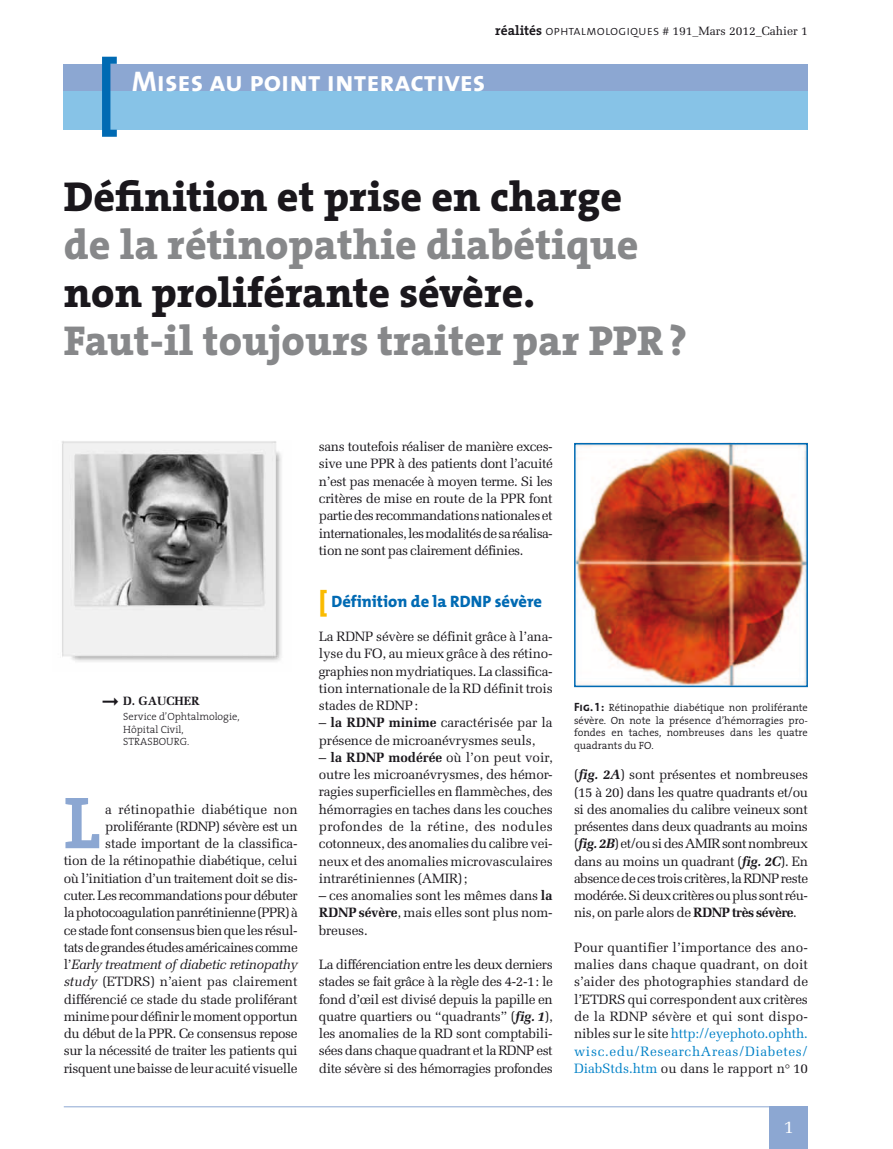
<style>
.page{position:relative;width:893px;height:1149px;background:#fff}
.page>*{position:absolute;margin:0;border:0;box-sizing:border-box;transform-origin:0 0}
.t1{font:74.25px "The Serif Bold Caps";color:#8ca7d2}
.t2{font:800 42px "The Serif";color:#87888a}
.t3{font:800 42px "The Serif";color:#1a171c}
.t4{font:28.5px "The Sans Bold Caps";color:#fff}
.t5{font:18px "Melior";color:#fff}
.t6{font:800 16.5px "The Mix";color:#006ab3}
.t7{font:13.5px/17.2px "Melior";letter-spacing:-.035em;color:#1a171c;text-align:justify}
.t8{font:13.5px/17.2px "Melior";letter-spacing:-.015em;color:#1a171c}
.t9{font:12px "Melior";color:#1a171c}
.t10{font:700 12px "Melior";color:#1a171c}
.t11{font:300 10.5px/12.8px "The Serif";color:#1a171c;text-align:justify}
.t12{font:300 10.5px/12.6px "The Serif";color:#1a171c}
.s1{font-family:"The Serif";font-weight:700;font-size:13.5px}
.s2{font-family:"The Sans Light Caps";font-size:13.5px}
.s3{font-style:italic}
.s4{font-size:27px;color:#fabb00}
.s5{font-weight:700}
.s6{font-weight:700;font-style:italic}
.s7{font-family:"The Sans Bold Caps";font-weight:400;font-size:12px}
.s8{color:#0081c7}
</style>
<div class="page">
<div style="left:64px;top:64px;width:744px;height:27px;background:#8ca7d2"></div>
<div style="left:64px;top:91px;width:744px;height:39px;background:#87c3e7"></div>
<svg style="left:102px;top:57px;width:15px;height:80px"></svg>
<div style="left:770px;top:1106px;width:38px;height:42px;background:#8ca7d2"></div>
<hr style="left:64px;top:1106px;width:744px;height:1px;background:#8ca7d2">
<img style="left:62px;top:441px;width:220px;height:221px">
<img style="left:577px;top:446px;width:228px;height:238px">
<div style="left:574px;top:443px;width:234px;height:244px;border:2px solid #006ab3"></div>
<p class="t9" style="left:495px;top:24px;width:314px"><span class="s1">réalités</span> <span class="s2">ophtalmologiques</span> # 191_Mars 2012_Cahier 1</p>
<h3 class="t4" style="left:132px;top:58px;width:355px">Mises au point interactives</h3>
<h2 class="t3" style="left:64px;top:161px;width:560px">Définition et prise en charge</h2>
<h2 class="t2" style="left:64px;top:209px;width:576px">de la rétinopathie diabétique</h2>
<h2 class="t3" style="left:64px;top:257px;width:473px">non proliférante sévère.</h2>
<h2 class="t2" style="left:64px;top:305px;width:625px">Faut-il toujours traiter par PPR?</h2>
<p class="t10" style="left:102px;top:693px;width:96px">➞ D. Gaucher</p>
<p class="t12" style="left:123px;top:709px;width:118px">Service d’Ophtalmologie,<br>Hôpital Civil,<br>STRASBOURG.</p>
<h1 class="t1" style="left:64px;top:760px;width:38px">L</h1>
<p class="t7" style="left:64px;top:800px;width:235px;text-align:right">a rétinopathie diabétique non proliférante (RDNP) sévère est un<br>stade important de la classifica-<br>tion de la rétinopathie diabétique, celui où l’initiation d’un traitement doit se dis&shy;cuter. Les recommandations pour débuter la photocoagulation panrétinienne (PPR) à ce stade font consensus bien que les résul&shy;tats de grandes études américaines comme l’<span class="s3">Early treatment of diabetic retinopathy study</span> (ETDRS) n’aient pas clairement différencié ce stade du stade proliférant minime pour définir le moment opportun du début de la PPR. Ce consensus repose sur la nécessité de traiter les patients qui risquent une baisse de leur acuité visuelle</p>
<p class="t7" style="left:319px;top:438px;width:235px">sans toutefois réaliser de manière exces&shy;sive une PPR à des patients dont l’acuité n’est pas menacée à moyen terme. Si les critères de mise en route de la PPR font partie des recommandations nationales et internationales, les modalités de sa réalisa&shy;tion ne sont pas clairement définies.</p>
<p class="t6" style="left:319px;top:587px;width:225px"><span class="s4">[</span> Définition de la RDNP sévère</p>
<p class="t7" style="left:319px;top:627px;width:235px">La RDNP sévère se définit grâce à l’ana&shy;lyse du FO, au mieux grâce à des rétino&shy;graphies non mydriatiques. La classifica&shy;tion internationale de la RD définit trois stades de RDNP:</p>
<p class="t8" style="left:319px;top:714px;width:235px">– <span class="s5">la RDNP minime</span> caractérisée par la présence de microanévrysmes seuls,</p>
<p class="t7" style="left:319px;top:748px;width:235px">– <span class="s5">la RDNP modérée</span> où l’on peut voir, outre les microanévrysmes, des hémor&shy;ragies superficielles en flammèches, des hémorragies en taches dans les couches profondes de la rétine, des nodules cotonneux, des anomalies du calibre vei&shy;neux et des anomalies microvasculaires intrarétiniennes (AMIR);</p>
<p class="t7" style="left:319px;top:886px;width:235px">– ces anomalies sont les mêmes dans <span class="s5">la RDNP sévère</span>, mais elles sont plus nom&shy;breuses.</p>
<p class="t7" style="left:319px;top:955px;width:235px">La différenciation entre les deux derniers stades se fait grâce à la règle des 4-2-1: le fond d’œil est divisé depuis la papille en quatre quartiers ou “quadrants” (<span class="s6">fig. 1</span>), les anomalies de la RD sont comptabili&shy;sées dans chaque quadrant et la RDNP est dite sévère si des hémorragies profondes</p>
<p class="t11" style="left:574px;top:700px;width:235px"><span class="s7">Fig. 1:</span> Rétinopathie diabétique non proliférante sévère. On note la présence d’hémorragies pro&shy;fondes en taches, nombreuses dans les quatre quadrants du FO.</p>
<p class="t7" style="left:574px;top:765px;width:235px">(<span class="s6">fig. 2A</span>) sont présentes et nombreuses (15 à 20) dans les quatre quadrants et/ou si des anomalies du calibre veineux sont présentes dans deux quadrants au moins (<span class="s6">fig.2B</span>) et/ou si des AMIR sont nombreux dans au moins un quadrant (<span class="s6">fig. 2C</span>). En absence de ces trois critères, la RDNP reste modérée. Si deux critères ou plus sont réu&shy;nis, on parle alors de <span class="s5">RDNP très sévère</span>.</p>
<p class="t7" style="left:574px;top:938px;width:236px">Pour quantifier l’importance des ano&shy;malies dans chaque quadrant, on doit s’aider des photographies standard de l’ETDRS qui correspondent aux critères de la RDNP sévère et qui sont dispo&shy;nibles sur le site <span class="s8">http://eyephoto.ophth. wisc.edu/ResearchAreas/Diabetes/ DiabStds.htm</span> ou dans le rapport n° 10</p>
<h3 class="t5" style="left:784px;top:1115px;width:12px">1</h3>
</div>
